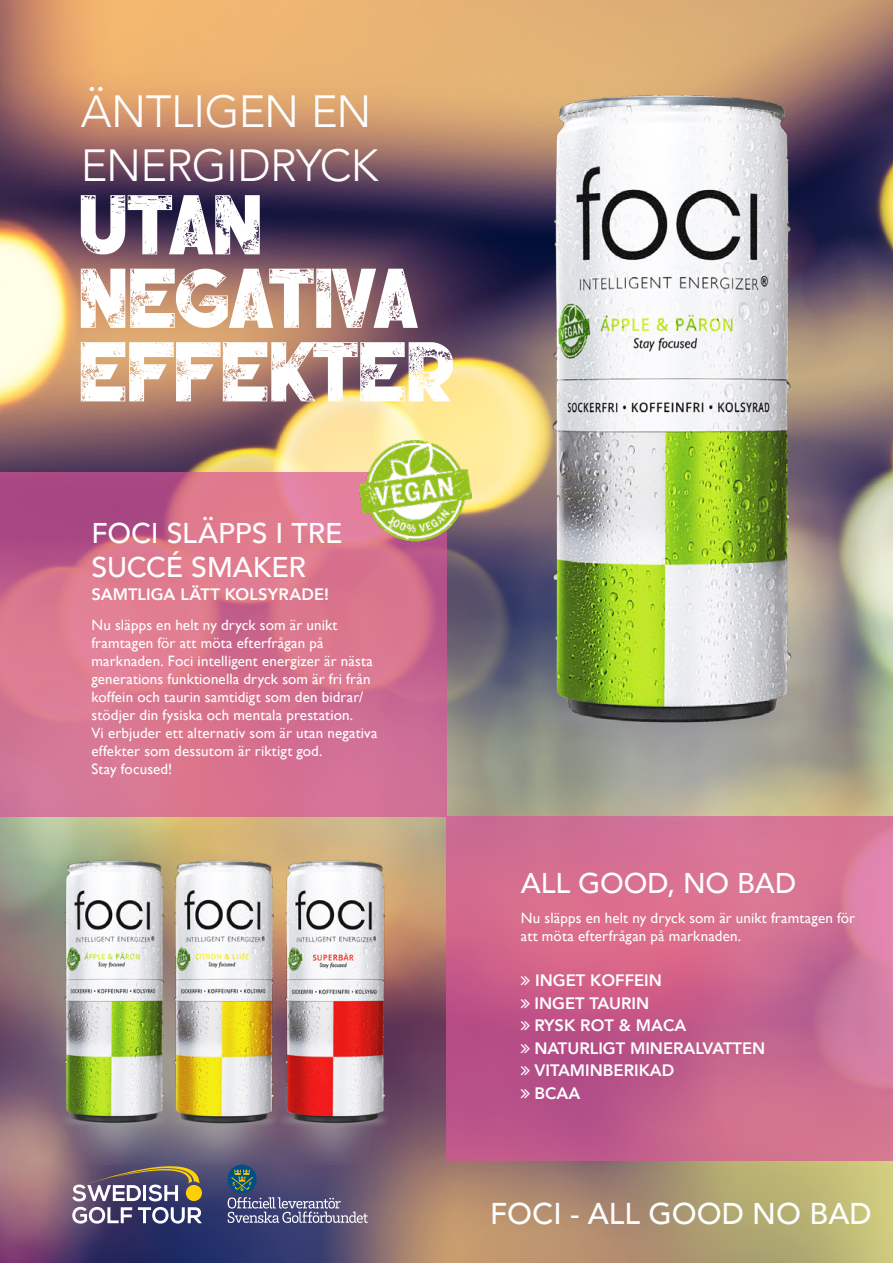
<style>
.page{position:relative;width:893px;height:1263px;background:#fff}
.page>*{position:absolute;margin:0;border:0;box-sizing:border-box;transform-origin:0 0}
.t1{font:60px/73.5px "Silver Forte Grunge Grunge";letter-spacing:-.005em;color:#fff}
.t2{font:300 45px/54px "Avenir";letter-spacing:-.015em;color:#fff}
.t3{font:500 30px "Avenir";color:#fff}
.t4{font:500 28.5px/34.2px "Avenir";letter-spacing:-.005em;color:#fff}
.t5{font:800 16.5px/22.5px "Avenir";color:#fff}
.t6{font:15px/18px "Gill Sans";letter-spacing:.01em;color:#fff}
</style>
<div class="page">
<img style="left:0;top:0;width:893px;height:1263px">
<svg style="left:0;top:472px;width:353px;height:344px;background:#d4718f"></svg>
<svg style="left:469px;top:823px;width:424px;height:338px;background:#cc688f"></svg>
<img style="left:353px;top:0;width:540px;height:823px">
<img style="left:0;top:819px;width:469px;height:345px">
<img style="left:359px;top:441px;width:113px;height:100px">
<svg style="left:227px;top:1164px;width:30px;height:30px"></svg>
<svg style="left:231px;top:1169px;width:22px;height:22px"></svg>
<svg style="left:228px;top:1197px;width:140px;height:26px;background:#747394"></svg>
<svg style="left:72px;top:1207px;width:60px;height:16px"></svg>
<svg style="left:138px;top:1207px;width:64px;height:16px"></svg>
<svg style="left:72px;top:1166px;width:130px;height:35px;background:#81757a"></svg>
<svg style="left:521px;top:976px;width:9px;height:9px"></svg>
<svg style="left:521px;top:999px;width:9px;height:9px"></svg>
<svg style="left:521px;top:1021px;width:9px;height:9px"></svg>
<svg style="left:521px;top:1044px;width:9px;height:9px"></svg>
<svg style="left:521px;top:1066px;width:9px;height:9px"></svg>
<svg style="left:521px;top:1089px;width:9px;height:9px"></svg>
<h2 class="t2" style="left:81px;top:84px;width:299px">ÄNTLIGEN EN<br>ENERGIDRYCK</h2>
<h1 class="t1" style="left:81px;top:190px;width:376px">UTAN<br>NEGATIVA<br>EFFEKTER</h1>
<h3 class="t4" style="left:91px;top:514px;width:253px">FOCI SLÄPPS I TRE<br>SUCCÉ SMAKER</h3>
<p class="t5" style="left:91px;top:583px;width:239px">SAMTLIGA LÄTT KOLSYRADE!</p>
<p class="t6" style="left:91px;top:615px;width:288px">Nu släpps en helt ny dryck som är unikt framtagen för att möta efterfrågan på marknaden. Foci intelligent energizer är nästa generations funktionella dryck som är fri från koffein och taurin samtidigt som den bidrar/ stödjer din fysiska och mentala prestation.<br>Vi erbjuder ett alternativ som är utan negativa effekter som dessutom är riktigt god.<br>Stay focused!</p>
<h3 class="t4" style="left:521px;top:864px;width:277px">ALL GOOD, NO BAD</h3>
<p class="t6" style="left:521px;top:909px;width:336px">Nu släpps en helt ny dryck som är unikt framtagen för att möta efterfrågan på marknaden.</p>
<p class="t5" style="left:534px;top:969px;width:232px">INGET KOFFEIN<br>INGET TAURIN<br>RYSK ROT &amp; MACA<br>NATURLIGT MINERALVATTEN<br>VITAMINBERIKAD<br>BCAA</p>
<h3 class="t3" style="left:490px;top:1187px;width:383px">FOCI - ALL GOOD NO BAD</h3>
</div>
